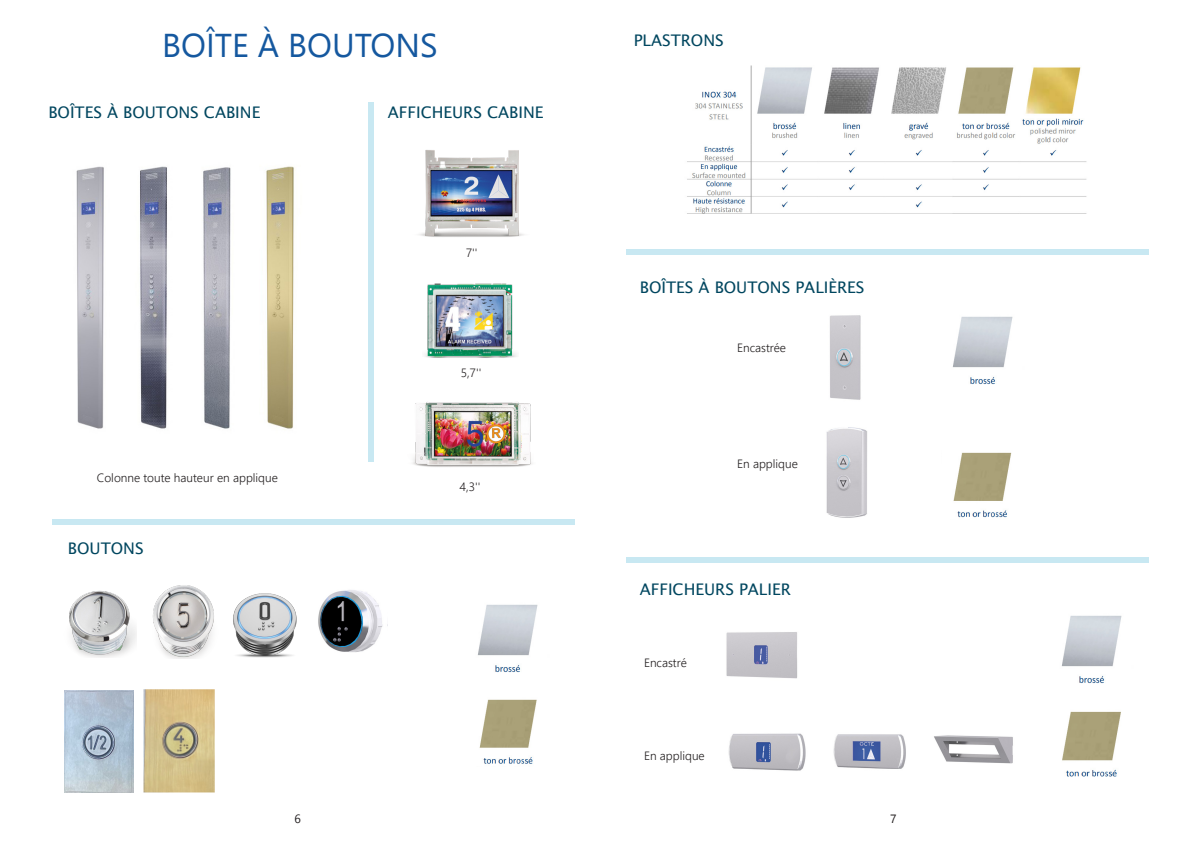
<style>
.page{position:relative;width:1191px;height:842px;background:#fff}
.page>*{position:absolute;margin:0;border:0;box-sizing:border-box;transform-origin:0 0}
.t1{font:16px "Lucida Sans";color:#00465f}
.t2{font:300 12px "Leelawadee UI";color:#231f20}
.t3{font:12px "Leelawadee UI";color:#231f20}
</style>
<div class="page">
<img style="left:76px;top:166px;width:219px;height:264px">
<img style="left:425px;top:283px;width:92px;height:75px">
<img style="left:687px;top:65px;width:400px;height:149px">
<div style="left:52px;top:520px;width:523px;height:5px;background:#c8e8f2"></div>
<div style="left:626px;top:249px;width:522px;height:5px;background:#c8e8f2"></div>
<div style="left:626px;top:557px;width:522px;height:6px;background:#c8e8f2"></div>
<div style="left:368px;top:103px;width:6px;height:359px;background:#c8e8f2"></div>
<img style="left:412px;top:402px;width:120px;height:65px">
<img style="left:69px;top:591px;width:67px;height:66px">
<img style="left:65px;top:690px;width:69px;height:102px">
<img style="left:143px;top:689px;width:72px;height:103px">
<img style="left:830px;top:315px;width:31px;height:85px">
<img style="left:826px;top:427px;width:41px;height:91px">
<img style="left:953px;top:452px;width:59px;height:66px">
<img style="left:952px;top:316px;width:61px;height:69px">
<img style="left:726px;top:632px;width:72px;height:47px">
<img style="left:728px;top:733px;width:78px;height:38px">
<img style="left:833px;top:734px;width:73px;height:35px">
<img style="left:934px;top:735px;width:79px;height:29px">
<img style="left:1062px;top:711px;width:59px;height:66px">
<img style="left:1061px;top:615px;width:61px;height:69px">
<img style="left:479px;top:699px;width:58px;height:65px">
<img style="left:477px;top:604px;width:61px;height:69px">
<img style="left:152px;top:585px;width:62px;height:73px">
<img style="left:233px;top:593px;width:64px;height:65px">
<img style="left:419px;top:150px;width:105px;height:87px">
<img style="left:318px;top:590px;width:70px;height:62px">
<p class="t1" style="left:48px;top:103px;width:213px">BOÎTES À BOUTONS CABINE</p>
<p class="t1" style="left:388px;top:103px;width:157px">AFFICHEURS CABINE</p>
<p class="t2" style="left:466px;top:244px;width:13px">7''</p>
<p class="t2" style="left:97px;top:470px;width:182px">Colonne toute hauteur en applique</p>
<p class="t1" style="left:68px;top:539px;width:77px">BOUTONS</p>
<p class="t2" style="left:461px;top:364px;width:22px">5,7''</p>
<p class="t2" style="left:459px;top:478px;width:22px">4,3''</p>
<p class="t1" style="left:633px;top:31px;width:92px">PLASTRONS</p>
<p class="t1" style="left:640px;top:278px;width:226px">BOÎTES À BOUTONS PALIÈRES</p>
<p class="t2" style="left:737px;top:340px;width:51px">Encastrée</p>
<p class="t2" style="left:737px;top:456px;width:62px">En applique</p>
<p class="t1" style="left:640px;top:580px;width:152px">AFFICHEURS PALIER</p>
<p class="t2" style="left:644px;top:654px;width:44px">Encastré</p>
<p class="t2" style="left:644px;top:747px;width:62px">En applique</p>
<p class="t3" style="left:294px;top:811px;width:8px">6</p>
<p class="t3" style="left:890px;top:811px;width:8px">7</p>
</div>
